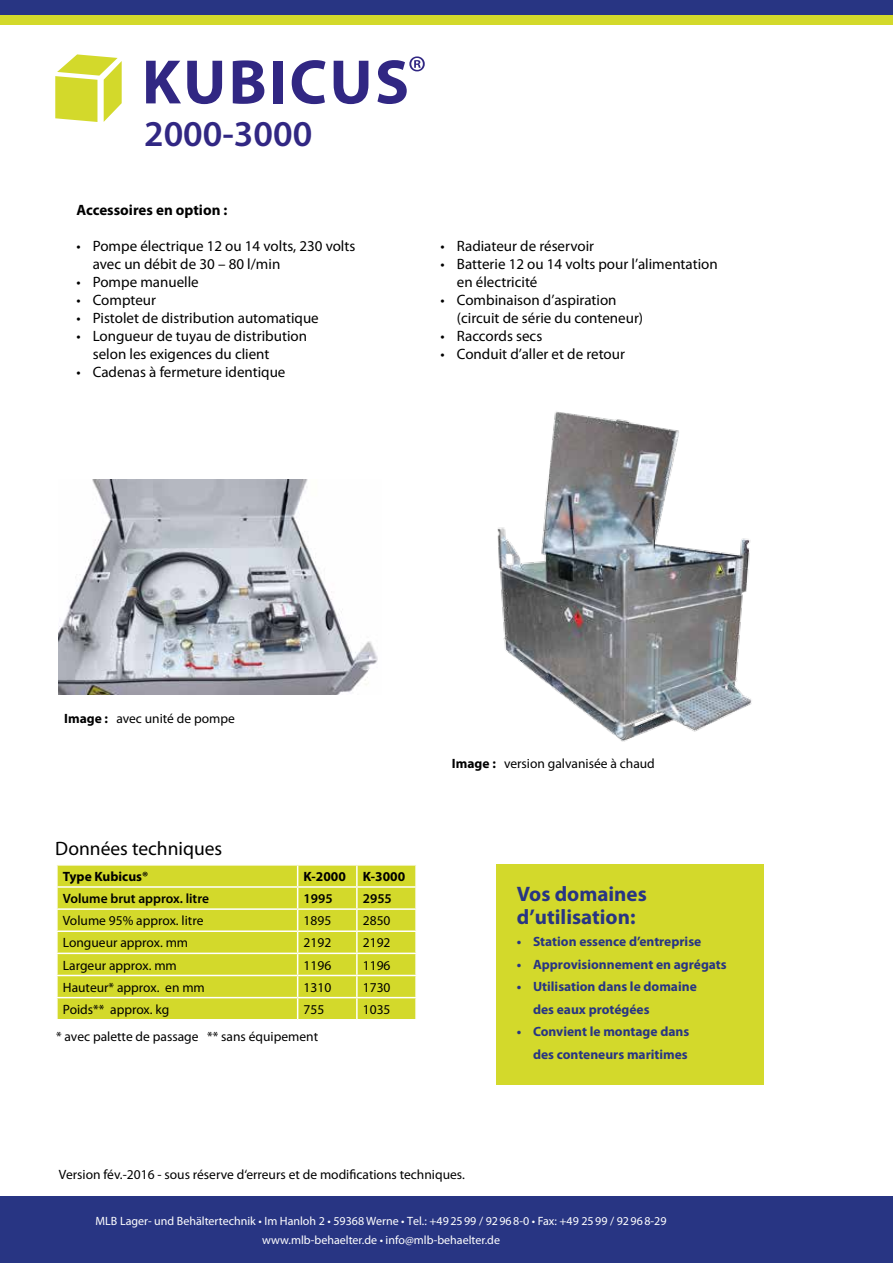
<style>
.page{position:relative;width:893px;height:1263px;background:#fff}
.page>*{position:absolute;margin:0;border:0;box-sizing:border-box;transform-origin:0 0}
.t1{font:600 36.6px "Myriad Pro";color:#312783}
.t2{font:700 21px/22.5px "Myriad Pro";color:#283583}
.t3{font:19.5px "Myriad Pro";color:#000}
.t4{font:15px/18px "Myriad Pro";color:#000}
.t5{font:700 15px "Myriad Pro";color:#000}
.t6{font:13.5px "Myriad Pro";color:#000}
.t7{font:700 13.5px/22.5px "Myriad Pro";color:#283583}
.t8{font:600 13.5px "Myriad Pro";color:#000}
.t9{font:700 13.5px "Myriad Pro";color:#000}
.t10{font:12px/19.5px "Myriad Pro";color:#fff;text-align:center}
.s1{font-weight:700}
</style>
<div class="page">
<div style="left:0;top:10px;width:893px;height:14px;background:#d3d92b"></div>
<div style="left:0;top:0;width:893px;height:14px;background:#283583"></div>
<div style="left:0;top:1196px;width:893px;height:67px;background:#283583"></div>
<div style="left:58px;top:866px;width:357px;height:153px;background:#d3d92b"></div>
<hr style="left:356px;top:866px;width:2px;height:20px;background:#fff">
<hr style="left:56px;top:975px;width:242px;height:1px;background:#fff">
<hr style="left:298px;top:975px;width:59px;height:1px;background:#fff">
<hr style="left:357px;top:975px;width:60px;height:1px;background:#fff">
<hr style="left:56px;top:997px;width:242px;height:1px;background:#fff">
<hr style="left:298px;top:997px;width:59px;height:1px;background:#fff">
<hr style="left:357px;top:997px;width:60px;height:1px;background:#fff">
<hr style="left:56px;top:886px;width:242px;height:2px;background:#fff">
<hr style="left:298px;top:886px;width:59px;height:2px;background:#fff">
<hr style="left:357px;top:886px;width:60px;height:2px;background:#fff">
<hr style="left:356px;top:888px;width:2px;height:20px;background:#fff">
<hr style="left:56px;top:908px;width:242px;height:2px;background:#fff">
<hr style="left:298px;top:908px;width:59px;height:2px;background:#fff">
<hr style="left:357px;top:908px;width:60px;height:2px;background:#fff">
<hr style="left:356px;top:910px;width:2px;height:20px;background:#fff">
<hr style="left:56px;top:930px;width:242px;height:2px;background:#fff">
<hr style="left:298px;top:930px;width:59px;height:2px;background:#fff">
<hr style="left:357px;top:930px;width:60px;height:2px;background:#fff">
<hr style="left:356px;top:932px;width:2px;height:21px;background:#fff">
<hr style="left:56px;top:953px;width:242px;height:1px;background:#fff">
<hr style="left:298px;top:953px;width:59px;height:1px;background:#fff">
<hr style="left:357px;top:953px;width:60px;height:1px;background:#fff">
<hr style="left:356px;top:954px;width:2px;height:21px;background:#fff">
<hr style="left:356px;top:976px;width:2px;height:21px;background:#fff">
<svg style="left:297px;top:866px;width:1px;height:153px"></svg>
<hr style="left:356px;top:998px;width:2px;height:21px;background:#fff">
<svg style="left:146px;top:61px;width:35px;height:42px"></svg>
<svg style="left:187px;top:61px;width:35px;height:43px"></svg>
<svg style="left:233px;top:60px;width:31px;height:44px"></svg>
<div style="left:273px;top:61px;width:10px;height:42px;background:#312783"></div>
<svg style="left:292px;top:60px;width:33px;height:44px"></svg>
<svg style="left:334px;top:61px;width:34px;height:43px"></svg>
<svg style="left:55px;top:54px;width:67px;height:68px"></svg>
<svg style="left:377px;top:56px;width:48px;height:48px"></svg>
<img style="left:59px;top:479px;width:319px;height:215px">
<img style="left:497px;top:411px;width:255px;height:331px">
<div style="left:496px;top:864px;width:267px;height:220px;background:#d3d92b"></div>
<h1 class="t1" style="left:144px;top:110px;width:170px">2000-3000</h1>
<p class="t5" style="left:77px;top:201px;width:152px">Accessoires en option :</p>
<p class="t4" style="left:93px;top:237px;width:264px;text-indent:-16px">• Pompe électrique 12 ou 14 volts, 230 volts avec un débit de 30 – 80 l/min</p>
<p class="t4" style="left:77px;top:273px;width:124px">• Pompe manuelle</p>
<p class="t4" style="left:77px;top:291px;width:81px">• Compteur</p>
<p class="t4" style="left:77px;top:309px;width:244px">• Pistolet de distribution automatique</p>
<p class="t4" style="left:93px;top:327px;width:216px;text-indent:-16px">• Longueur de tuyau de distribution selon les exigences du client</p>
<p class="t4" style="left:77px;top:363px;width:210px">• Cadenas à fermeture identique</p>
<p class="t4" style="left:441px;top:237px;width:155px">• Radiateur de réservoir</p>
<p class="t4" style="left:457px;top:255px;width:262px;text-indent:-16px">• Batterie 12 ou 14 volts pour l’alimentation en électricité</p>
<p class="t4" style="left:457px;top:291px;width:188px;text-indent:-16px">• Combinaison d’aspiration (circuit de série du conteneur)</p>
<p class="t4" style="left:441px;top:327px;width:103px">• Raccords secs</p>
<p class="t4" style="left:441px;top:345px;width:186px">• Conduit d’aller et de retour</p>
<p class="t6" style="left:64px;top:710px;width:172px"><span class="s1">Image :</span> avec unité de pompe</p>
<h3 class="t3" style="left:55px;top:836px;width:169px">Données techniques</h3>
<p class="t9" style="left:63px;top:868px;width:87px">Type Kubicus®</p>
<p class="t9" style="left:304px;top:868px;width:44px">K-2000</p>
<p class="t9" style="left:363px;top:868px;width:44px">K-3000</p>
<p class="t8" style="left:63px;top:890px;width:148px">Volume brut approx. litre</p>
<p class="t8" style="left:304px;top:890px;width:30px">1995</p>
<p class="t8" style="left:363px;top:890px;width:30px">2955</p>
<p class="t6" style="left:63px;top:912px;width:142px">Volume 95% approx. litre</p>
<p class="t6" style="left:304px;top:912px;width:29px">1895</p>
<p class="t6" style="left:363px;top:912px;width:29px">2850</p>
<p class="t6" style="left:63px;top:934px;width:127px">Longueur approx. mm</p>
<p class="t6" style="left:304px;top:934px;width:29px">2192</p>
<p class="t6" style="left:363px;top:934px;width:29px">2192</p>
<p class="t6" style="left:63px;top:957px;width:116px">Largeur approx. mm</p>
<p class="t6" style="left:304px;top:957px;width:29px">1196</p>
<p class="t6" style="left:363px;top:957px;width:29px">1196</p>
<p class="t6" style="left:63px;top:979px;width:143px">Hauteur* approx. en mm</p>
<p class="t6" style="left:304px;top:979px;width:29px">1310</p>
<p class="t6" style="left:363px;top:979px;width:29px">1730</p>
<p class="t6" style="left:63px;top:1001px;width:108px">Poids** approx. kg</p>
<p class="t6" style="left:304px;top:1001px;width:22px">755</p>
<p class="t6" style="left:363px;top:1001px;width:29px">1035</p>
<p class="t6" style="left:56px;top:1028px;width:263px">* avec palette de passage ** sans équipement</p>
<p class="t6" style="left:452px;top:755px;width:204px"><span class="s1">Image :</span> version galvanisée à chaud</p>
<h2 class="t2" style="left:517px;top:882px;width:131px">Vos domaines d’utilisation:</h2>
<p class="t7" style="left:517px;top:930px;width:186px">• Station essence d’entreprise</p>
<p class="t7" style="left:517px;top:952px;width:211px">• Approvisionnement en agrégats</p>
<p class="t7" style="left:533px;top:975px;width:165px;text-indent:-16px">• Utilisation dans le domaine des eaux protégées</p>
<p class="t7" style="left:517px;top:1020px;width:174px;text-align:right">• Convient le montage dans des conteneurs maritimes</p>
<p class="t6" style="left:59px;top:1166px;width:407px">Version fév.-2016 - sous réserve d‘erreurs et de modifications techniques.</p>
<p class="t10" style="left:96px;top:1210px;width:572px">MLB Lager- und Behältertechnik • Im Hanloh 2 • 59368 Werne • Тel.: +492599 / 92968-0 • Fax: +49 2599 / 92968-29 www.mlb-behaelter.de • info@mlb-behaelter.de</p>
</div>
